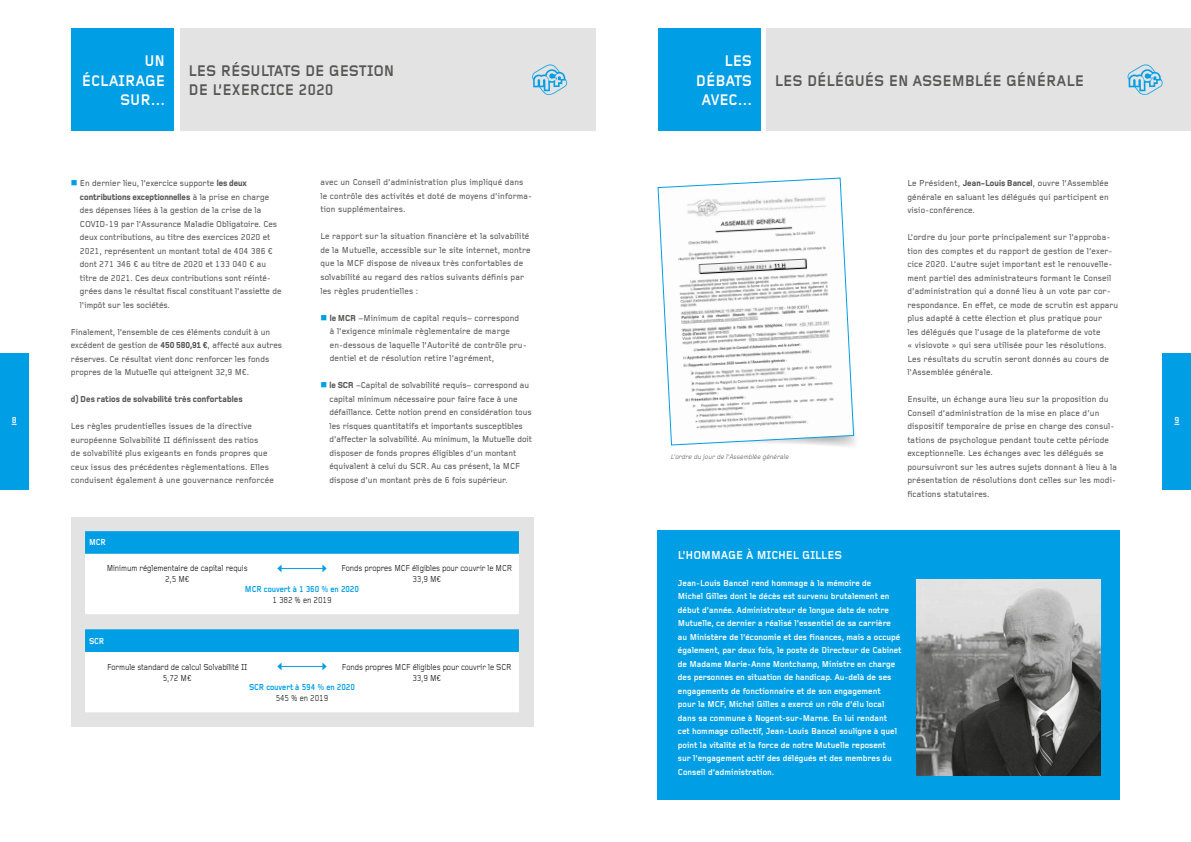
<style>
.page{position:relative;width:1191px;height:842px;background:#fff}
.page>*{position:absolute;margin:0;border:0;box-sizing:border-box;transform-origin:0 0}
.t1{font:700 16px/19px "Foundry Gridnik";color:#575756;scale:.9 1}
.t2{font:700 16px/19.2px "Foundry Gridnik";color:#fff;text-align:right;scale:.9 1}
.t3{font:700 12px "Foundry Gridnik";letter-spacing:-.005em;color:#fff;scale:.9 1}
.t4{font:500 9px/13.5px "Foundry Gridnik";letter-spacing:.01em;color:#575756;scale:.9 1}
.t5{font:700 9px/13.5px "Foundry Gridnik";letter-spacing:-.005em;color:#fff;scale:.9 1}
.t6{font:9px/11px "Foundry Gridnik";letter-spacing:-.015em;color:#000;text-align:center;scale:.84 1}
.t7{font:9px "Foundry Monoline Extra Bold RO";color:#575756;scale:.9 1}
.t8{font:700 9px "Foundry Gridnik";letter-spacing:-.015em;color:#009ee4;scale:.84 1}
.t9{font:700 9px "Foundry Gridnik";letter-spacing:-.005em;color:#fff;scale:.84 1}
.t10{font:italic 7px "Foundry Gridnik";color:#575756;scale:.9 1}
.s1{color:#009ee4}
.s2{font-family:"Foundry Monoline Extra Bold RO";font-weight:400}
.s3{font-family:"Foundry Gridnik";font-weight:500}
</style>
<div class="page">
<div style="left:1162px;top:353px;width:29px;height:136px;background:#009ee4"></div>
<div style="left:0;top:353px;width:28px;height:136px;background:#009ee4"></div>
<div style="left:658px;top:530px;width:462px;height:269px;background:#009ee4"></div>
<svg style="left:671px;top:427px;width:185px;height:20px"></svg>
<svg style="left:657px;top:178px;width:197px;height:267px"></svg>
<img style="left:916px;top:580px;width:184px;height:195px">
<div style="left:658px;top:28px;width:102px;height:103px;background:#009ee4"></div>
<div style="left:766px;top:28px;width:425px;height:103px;background:#e4e3e3"></div>
<svg style="left:1127px;top:64px;width:35px;height:31px"></svg>
<div style="left:71px;top:28px;width:103px;height:103px;background:#009ee4"></div>
<div style="left:180px;top:28px;width:415px;height:103px;background:#e4e3e3"></div>
<svg style="left:532px;top:64px;width:35px;height:31px"></svg>
<div style="left:71px;top:517px;width:462px;height:210px;background:#e4e3e3"></div>
<svg style="left:85px;top:531px;width:434px;height:23px;background:#049fe4"></svg>
<svg style="left:85px;top:554px;width:434px;height:158px;background:#d7eef8"></svg>
<hr style="left:281px;top:568px;width:42px;height:1px;background:#009ee4">
<svg style="left:277px;top:564px;width:4px;height:8px"></svg>
<svg style="left:322px;top:564px;width:5px;height:8px"></svg>
<hr style="left:281px;top:666px;width:42px;height:1px;background:#009ee4">
<svg style="left:277px;top:662px;width:4px;height:8px"></svg>
<svg style="left:322px;top:662px;width:5px;height:8px"></svg>
<h1 class="t2" style="left:82px;top:51px;width:94px">UN<br>ÉCLAIRAGE<br>SUR…</h1>
<h1 class="t1" style="left:189px;top:61px;width:230px">LES RÉSULTATS DE GESTION<br>DE L’EXERCICE 2020</h1>
<h1 class="t2" style="left:696px;top:51px;width:64px">LES<br>DÉBATS<br>AVEC…</h1>
<h1 class="t1" style="left:775px;top:71px;width:345px">LES DÉLÉGUÉS EN ASSEMBLÉE GÉNÉRALE</h1>
<p class="t4" style="left:320px;top:176px;width:237px">avec un Conseil d’administration plus impliqué dans le contrôle des activités et doté de moyens d’informa&shy;tion supplémentaires.</p>
<p class="t4" style="left:320px;top:230px;width:235px">Le rapport sur la situation financière et la solvabilité de la Mutuelle, accessible sur le site internet, montre que la MCF dispose de niveaux très confortables de solvabilité au regard des ratios suivants définis par les règles prudentielles :</p>
<p class="t4" style="left:330px;top:311px;width:220px;text-indent:-9px"><span class="s1">■</span> <span class="s2">le MCR</span> –Minimum de capital requis– correspond<br>à l’exigence minimale règlementaire de marge en-dessous de laquelle l’Autorité de contrôle pru&shy;dentiel et de résolution retire l’agrément,</p>
<p class="t4" style="left:329px;top:378px;width:226px;text-indent:-9px"><span class="s1">■</span> <span class="s2">le SCR</span> –Capital de solvabilité requis– correspond au capital minimum nécessaire pour faire face à une défaillance. Cette notion prend en considération tous les risques quantitatifs et importants susceptibles d’affecter la solvabilité. Au minimum, la Mutuelle doit disposer de fonds propres éligibles d’un montant équivalent à celui du SCR. Au cas présent, la MCF dispose d’un montant près de 6 fois supérieur.</p>
<p class="t4" style="left:71px;top:177px;width:197px"><span class="s1">■</span> En dernier lieu, l’exercice supporte <span class="s2">les deux</span></p>
<p class="t7" style="left:80px;top:193px;width:212px">contributions exceptionnelles <span class="s3">à la prise en charge</span></p>
<p class="t4" style="left:80px;top:204px;width:225px">des dépenses liées à la gestion de la crise de la COVID-19 par l’Assurance Maladie Obligatoire. Ces deux contributions, au titre des exercices 2020 et 2021, représentent un montant total de 404 386 ¤ dont 271 346 ¤ au titre de 2020 et 133 040 ¤ au titre de 2021. Ces deux contributions sont réinté&shy;grées dans le résultat fiscal constituant l’assiette de l’impôt sur les sociétés.</p>
<p class="t4" style="left:71px;top:325px;width:236px">Finalement, l’ensemble de ces éléments conduit à un excédent de gestion de <span class="s2">450 580,91 €</span>, affecté aux autres réserves. Ce résultat vient donc renforcer les fonds propres de la Mutuelle qui atteignent 32,9 M¤.</p>
<p class="t7" style="left:71px;top:395px;width:192px">d) Des ratios de solvabilité très confortables</p>
<p class="t4" style="left:71px;top:420px;width:227px">Les règles prudentielles issues de la directive européenne Solvabilité II définissent des ratios<br>de solvabilité plus exigeants en fonds propres que ceux issus des précédentes règlementations. Elles conduisent également à une gouvernance renforcée</p>
<p class="t4" style="left:907px;top:177px;width:225px;text-align:justify">Le Président, <span class="s2">Jean-Louis Bancel</span>, ouvre l’Assemblée générale en saluant les délégués qui participent en visio-conférence.</p>
<p class="t4" style="left:907px;top:231px;width:236px">L’ordre du jour porte principalement sur l’approba&shy;tion des comptes et du rapport de gestion de l’exer&shy;cice 2020. L’autre sujet important est le renouvelle&shy;ment partiel des administrateurs formant le Conseil d’administration qui a donné lieu à un vote par cor&shy;respondance. En effet, ce mode de scrutin est apparu plus adapté à cette élection et plus pratique pour<br>les délégués que l’usage de la plateforme de vote<br>« visiovote » qui sera utilisée pour les résolutions.<br>Les résultats du scrutin seront donnés au cours de l’Assemblée générale.</p>
<p class="t4" style="left:907px;top:393px;width:234px">Ensuite, un échange aura lieu sur la proposition du Conseil d’administration de la mise en place d’un dispositif temporaire de prise en charge des consul&shy;tations de psychologue pendant toute cette période exceptionnelle. Les échanges avec les délégués se poursuivront sur les autres sujets donnant à lieu à la présentation de résolutions dont celles sur les modi&shy;fications statutaires.</p>
<p class="t5" style="left:12px;top:414px;width:7px">8</p>
<p class="t5" style="left:1174px;top:414px;width:7px">9</p>
<p class="t10" style="left:670px;top:453px;width:134px">L’ordre du jour de l’Assemblée générale</p>
<p class="t9" style="left:89px;top:537px;width:22px">MCR</p>
<p class="t6" style="left:107px;top:563px;width:169px">Minimum réglementaire de capital requis<br>2,5 M¤</p>
<p class="t6" style="left:341px;top:563px;width:205px">Fonds propres MCF éligibles pour couvrir le MCR<br>33,9 M¤</p>
<p class="t8" style="left:245px;top:584px;width:137px">MCR couvert à 1 360 % en 2020</p>
<p class="t6" style="left:272px;top:594px;width:72px">1 382 % en 2019</p>
<p class="t9" style="left:89px;top:636px;width:20px">SCR</p>
<p class="t6" style="left:107px;top:661px;width:169px">Formule standard de calcul Solvabilité II<br>5,72 M¤</p>
<p class="t6" style="left:342px;top:661px;width:203px">Fonds propres MCF éligibles pour couvrir le SCR<br>33,9 M¤</p>
<p class="t8" style="left:249px;top:682px;width:128px">SCR couvert à 594 % en 2020</p>
<p class="t6" style="left:276px;top:692px;width:64px">545 % en 2019</p>
<h2 class="t3" style="left:678px;top:548px;width:184px">L’HOMMAGE À MICHEL GILLES</h2>
<p class="t5" style="left:678px;top:576px;width:250px">Jean-Louis Bancel rend hommage à la mémoire de<br>Michel Gilles dont le décès est survenu brutalement en début d’année. Administrateur de longue date de notre Mutuelle, ce dernier a réalisé l’essentiel de sa carrière au Ministère de l’économie et des finances, mais a occupé également, par deux fois, le poste de Directeur de Cabinet de Madame Marie-Anne Montchamp, Ministre en charge des personnes en situation de handicap. Au-delà de ses engagements de fonctionnaire et de son engagement<br>pour la MCF, Michel Gilles a exercé un rôle d’élu local dans sa commune à Nogent-sur-Marne. En lui rendant<br>cet hommage collectif, Jean-Louis Bancel souligne à quel point la vitalité et la force de notre Mutuelle reposent<br>sur l’engagement actif des délégués et des membres du Conseil d’administration.</p>
</div>
